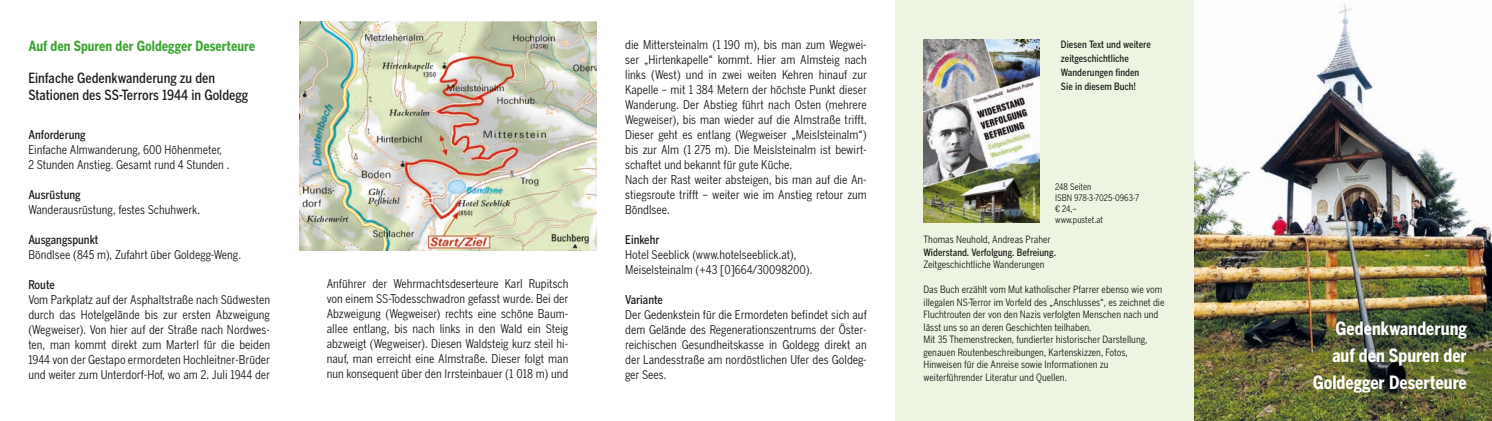
<style>
.page{position:relative;width:1492px;height:421px;background:#fff}
.page>*{position:absolute;margin:0;border:0;box-sizing:border-box;transform-origin:0 0}
.t1{font:700 18.2px/27.1px "Benton Gothic Cond";color:#fff;text-align:right}
.t2{font:500 14px/17px "Benton Gothic Cond";color:#1d1d1b}
.t3{font:700 14px "Benton Gothic Cond";color:#3fa535}
.t4{font:12px/15px "Benton Gothic Cond";color:#1d1d1b}
.t5{font:500 12px "Benton Gothic Cond";color:#1d1d1b}
.t6{font:10px/12.5px "Benton Gothic Cond";color:#1d1d1b}
.t7{font:500 10px/14px "Benton Gothic Cond";color:#1d1d1b}
.t8{font:9px/11px "Benton Gothic Cond";color:#1d1d1b}
</style>
<div class="page">
<img style="left:1193px;top:0;width:298px;height:421px">
<div style="left:895px;top:0;width:298px;height:421px;background:#edf4e1"></div>
<img style="left:299px;top:22px;width:297px;height:228px">
<img style="left:923px;top:40px;width:115px;height:183px">
<p class="t3" style="left:28px;top:37px;width:228px">Auf den Spuren der Goldegger Deserteure</p>
<p class="t2" style="left:28px;top:69px;width:221px">Einfache Gedenkwanderung zu den<br>Stationen des SS-Terrors 1944 in Goldegg</p>
<p class="t5" style="left:28px;top:127px;width:59px">Anforderung</p>
<p class="t4" style="left:28px;top:142px;width:202px">Einfache Almwanderung, 600 Höhenmeter,<br>2 Stunden Anstieg. Gesamt rund 4 Stunden .</p>
<p class="t5" style="left:28px;top:187px;width:54px">Ausrüstung</p>
<p class="t4" style="left:28px;top:202px;width:173px">Wanderausrüstung, festes Schuhwerk.</p>
<p class="t5" style="left:28px;top:232px;width:72px">Ausgangspunkt</p>
<p class="t4" style="left:28px;top:247px;width:214px">Böndlsee (845 m), Zufahrt über Goldegg-Weng.</p>
<p class="t5" style="left:28px;top:277px;width:28px">Route</p>
<p class="t4" style="left:28px;top:292px;width:243px;text-align:justify">Vom Parkplatz auf der Asphaltstraße nach Südwesten durch das Hotelgelände bis zur ersten Abzweigung (Wegweiser). Von hier auf der Straße nach Nordwes&shy;ten, man kommt direkt zum Marterl für die beiden 1944 von der Gestapo ermordeten Hochleitner-Brüder und weiter zum Unterdorf-Hof, wo am 2. Juli 1944 der</p>
<p class="t4" style="left:327px;top:276px;width:243px;text-align:justify">Anführer der Wehrmachtsdeserteure Karl Rupitsch von einem SS-Todesschwadron gefasst wurde. Bei der Abzweigung (Wegweiser) rechts eine schöne Baum&shy;allee entlang, bis nach links in den Wald ein Steig abzweigt (Wegweiser). Diesen Waldsteig kurz steil hi&shy;nauf, man erreicht eine Almstraße. Dieser folgt man nun konsequent über den Irrsteinbauer (1 018 m) und</p>
<p class="t4" style="left:625px;top:37px;width:243px">die Mittersteinalm (1 190 m), bis man zum Wegwei&shy;ser „Hirtenkapelle“ kommt. Hier am Almsteig nach links (West) und in zwei weiten Kehren hinauf zur Kapelle – mit 1 384 Metern der höchste Punkt dieser Wanderung. Der Abstieg führt nach Osten (mehrere Wegweiser), bis man wieder auf die Almstraße trifft.<br>Dieser geht es entlang (Wegweiser „Meislsteinalm“) bis zur Alm (1 275 m). Die Meislsteinalm ist bewirt&shy;schaftet und bekannt für gute Küche.<br>Nach der Rast weiter absteigen, bis man auf die An&shy;stiegsroute trifft – weiter wie im Anstieg retour zum Böndlsee.</p>
<p class="t5" style="left:625px;top:233px;width:36px">Einkehr</p>
<p class="t4" style="left:625px;top:247px;width:189px">Hotel Seeblick (www.hotelseeblick.at),<br>Meiselsteinalm (+43 [0]664/30098200).</p>
<p class="t5" style="left:625px;top:293px;width:39px">Variante</p>
<p class="t4" style="left:625px;top:307px;width:243px;text-align:justify">Der Gedenkstein für die Ermordeten befindet sich auf dem Gelände des Regenerationszentrums der Öster&shy;reichischen Gesundheitskasse in Goldegg direkt an der Landesstraße am nordöstlichen Ufer des Goldeg&shy;ger Sees.</p>
<p class="t7" style="left:1060px;top:37px;width:91px">Diesen Text und weitere zeitgeschichtliche<br>Wanderungen finden<br>Sie in diesem Buch!</p>
<p class="t8" style="left:1054px;top:181px;width:85px">248 Seiten<br>ISBN 978-3-7025-0963-7 € 24,–<br>www.pustet.at</p>
<p class="t6" style="left:923px;top:233px;width:129px">Thomas Neuhold, Andreas Praher</p>
<p class="t7" style="left:923px;top:245px;width:134px">Widerstand. Verfolgung. Befreiung.</p>
<p class="t6" style="left:923px;top:258px;width:123px">Zeitgeschichtliche Wanderungen</p>
<p class="t6" style="left:923px;top:283px;width:242px">Das Buch erzählt vom Mut katholischer Pfarrer ebenso wie vom illegalen NS-Terror im Vorfeld des „Anschlusses“, es zeichnet die Fluchtrouten der von den Nazis verfolgten Menschen nach und lässt uns so an deren Geschichten teilhaben.<br>Mit 35 Themenstrecken, fundierter historischer Darstellung, genauen Routenbeschreibungen, Kartenskizzen, Fotos, Hinweisen für die Anreise sowie Informationen zu weiterführender Literatur und Quellen.</p>
<h1 class="t1" style="left:1312px;top:314px;width:156px">Gedenkwanderung auf den Spuren der<br>Goldegger Deserteure</h1>
</div>
